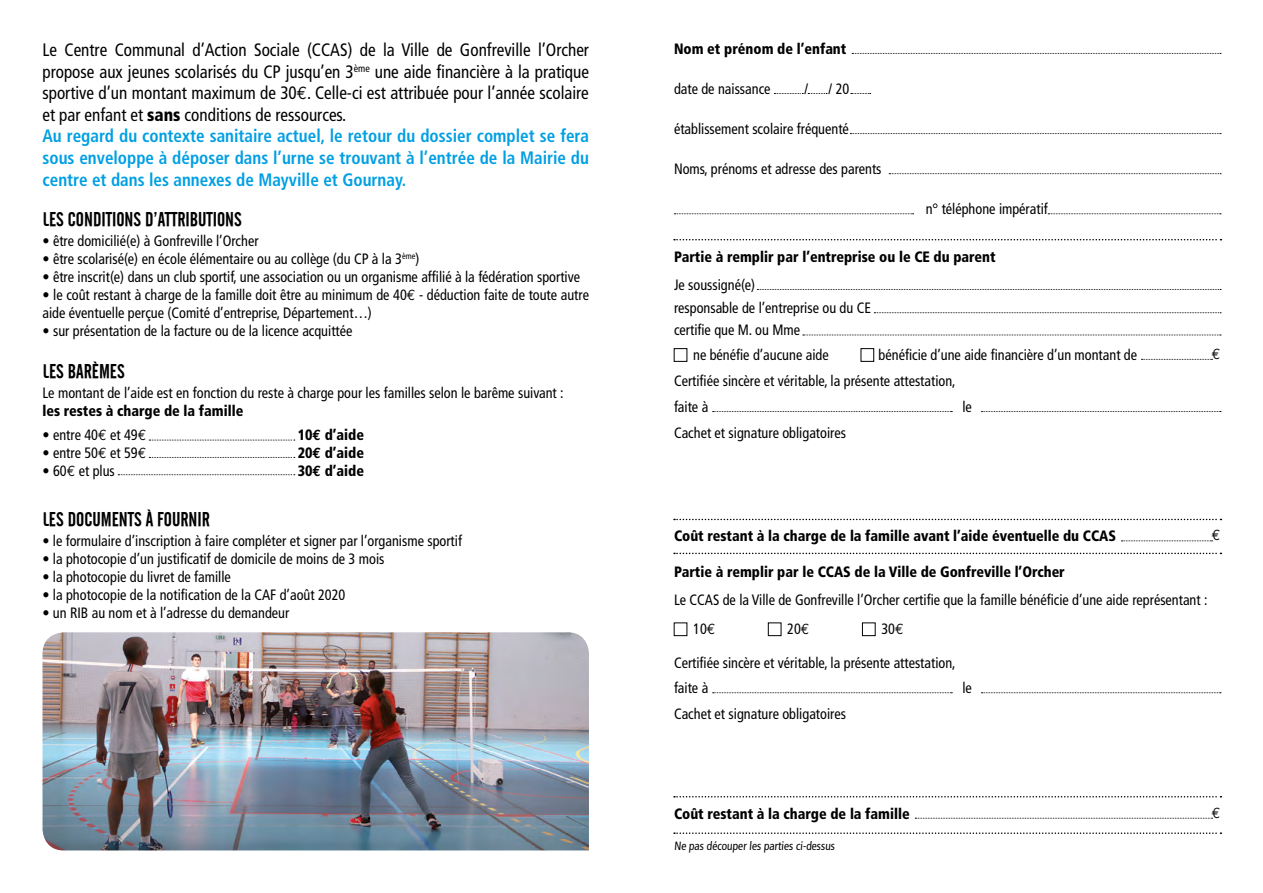
<style>
.page{position:relative;width:1263px;height:893px;background:#fff}
.page>*{position:absolute;margin:0;border:0;box-sizing:border-box;transform-origin:0 0}
.t1{font:19.5px "Cafeta";color:#000}
.t2{font:condensed 18px/21.6px "Frutiger";color:#000;scale:.95 1}
.t3{font:condensed 15px/22.5px "Frutiger";color:#000;scale:.95 1}
.t4{font:900 condensed 15px/18px "Frutiger";color:#000;text-align:justify;scale:.95 1}
.t5{font:15px "Euro Mono";color:#000;scale:.95 1}
.t6{font:condensed 12px "Frutiger";color:#000;scale:.95 1}
.s1{font-family:"Euro Mono";font-stretch:normal}
.s2{font-weight:900}
.s3{font-weight:700;color:#009fe3}
.s4{font-family:"Euro Mono";font-weight:700;font-stretch:normal}
</style>
<div class="page">
<svg style="left:852px;top:53px;width:369px;height:1px"></svg>
<svg style="left:774px;top:93px;width:53px;height:1px"></svg>
<svg style="left:851px;top:93px;width:20px;height:1px"></svg>
<svg style="left:850px;top:133px;width:371px;height:1px"></svg>
<svg style="left:889px;top:173px;width:332px;height:1px"></svg>
<svg style="left:674px;top:213px;width:240px;height:1px"></svg>
<svg style="left:1048px;top:213px;width:173px;height:1px"></svg>
<svg style="left:149px;top:440px;width:146px;height:1px"></svg>
<svg style="left:149px;top:457px;width:146px;height:1px"></svg>
<svg style="left:118px;top:474px;width:177px;height:1px"></svg>
<img style="left:43px;top:632px;width:546px;height:218px">
<svg style="left:757px;top:289px;width:464px;height:1px"></svg>
<svg style="left:874px;top:312px;width:347px;height:1px"></svg>
<svg style="left:803px;top:335px;width:418px;height:1px"></svg>
<svg style="left:981px;top:411px;width:240px;height:1px"></svg>
<svg style="left:713px;top:411px;width:239px;height:1px"></svg>
<svg style="left:1141px;top:359px;width:71px;height:1px"></svg>
<div style="left:674px;top:348px;width:13px;height:13px;border:1px solid #000"></div>
<div style="left:861px;top:348px;width:13px;height:13px;border:1px solid #000"></div>
<svg style="left:981px;top:692px;width:240px;height:1px"></svg>
<svg style="left:713px;top:692px;width:239px;height:1px"></svg>
<div style="left:674px;top:623px;width:13px;height:13px;border:1px solid #000"></div>
<div style="left:768px;top:623px;width:13px;height:13px;border:1px solid #000"></div>
<div style="left:862px;top:623px;width:13px;height:13px;border:1px solid #000"></div>
<svg style="left:674px;top:239px;width:547px;height:1px"></svg>
<svg style="left:915px;top:818px;width:297px;height:1px"></svg>
<svg style="left:674px;top:796px;width:547px;height:1px"></svg>
<svg style="left:674px;top:832px;width:547px;height:2px"></svg>
<svg style="left:1121px;top:540px;width:91px;height:1px"></svg>
<svg style="left:674px;top:519px;width:547px;height:1px"></svg>
<svg style="left:674px;top:553px;width:547px;height:1px"></svg>
<p class="t2" style="left:43px;top:39px;width:577px">Le Centre Communal d’Action Sociale (CCAS) de la Ville de Gonfreville l’Orcher propose aux jeunes scolarisés du CP jusqu’en 3<sup>ème</sup> une aide financière à la pratique sportive d’un montant maximum de 30<span class="s1">E</span>. Celle-ci est attribuée pour l’année scolaire et par enfant et <span class="s2">sans</span> conditions de ressources.<br><span class="s3">Au regard du contexte sanitaire actuel, le retour du dossier complet se fera sous enveloppe à déposer dans l’urne se trouvant à l’entrée de la Mairie du centre et dans les annexes de Mayville et Gournay.</span></p>
<p class="t4" style="left:674px;top:40px;width:183px">Nom et prénom de l’enfant</p>
<p class="t3" style="left:674px;top:78px;width:103px">date de naissance</p>
<p class="t3" style="left:804px;top:78px;width:5px">/</p>
<p class="t3" style="left:829px;top:78px;width:23px">/ 20</p>
<p class="t3" style="left:674px;top:118px;width:186px">établissement scolaire fréquenté</p>
<p class="t3" style="left:674px;top:158px;width:220px">Noms, prénoms et adresse des parents</p>
<h1 class="t1" style="left:43px;top:209px;width:201px">LES CONDITIONS D’ATTRIBUTIONS</h1>
<p class="t3" style="left:926px;top:198px;width:130px">n° téléphone impératif</p>
<p class="t3" style="left:43px;top:230px;width:229px">• être domicilié(e) à Gonfreville l’Orcher</p>
<p class="t3" style="left:43px;top:248px;width:398px">• être scolarisé(e) en école élémentaire ou au collège (du CP à la 3<sup>ème</sup>)</p>
<p class="t3" style="left:43px;top:266px;width:567px">• être inscrit(e) dans un club sportif, une association ou un organisme affilié à la fédération sportive</p>
<p class="t3" style="left:43px;top:286px;width:577px;line-height:18px">• le coût restant à charge de la famille doit être au minimum de 40<span class="s1">E</span> - déduction faite de toute autre aide éventuelle perçue (Comité d’entreprise, Département…)</p>
<p class="t3" style="left:43px;top:320px;width:328px">• sur présentation de la facture ou de la licence acquittée</p>
<h1 class="t1" style="left:43px;top:360px;width:84px">LES BARÈMES</h1>
<p class="t3" style="left:43px;top:381px;width:550px">Le montant de l’aide est en fonction du reste à charge pour les familles selon le barême suivant :</p>
<p class="t4" style="left:43px;top:401px;width:213px">les restes à charge de la famille</p>
<p class="t3" style="left:43px;top:423px;width:111px">• entre 40<span class="s1">E</span> et 49<span class="s1">E</span></p>
<p class="t3" style="left:43px;top:441px;width:111px">• entre 50<span class="s1">E</span> et 59<span class="s1">E</span></p>
<p class="t3" style="left:43px;top:459px;width:78px">• 60<span class="s1">E</span> et plus</p>
<p class="t4" style="left:298px;top:425px;width:71px">10<span class="s4">E</span> d’aide 20<span class="s4">E</span> d’aide 30<span class="s4">E</span> d’aide</p>
<h1 class="t1" style="left:42px;top:508px;width:169px">LES DOCUMENTS À FOURNIR</h1>
<p class="t3" style="left:42px;top:530px;width:443px">• le formulaire d’inscription à faire compléter et signer par l’organisme sportif</p>
<p class="t3" style="left:42px;top:548px;width:362px">• la photocopie d’un justificatif de domicile de moins de 3 mois</p>
<p class="t3" style="left:42px;top:566px;width:200px">• la photocopie du livret de famille</p>
<p class="t3" style="left:42px;top:584px;width:320px">• la photocopie de la notification de la CAF d’août 2020</p>
<p class="t3" style="left:42px;top:602px;width:261px">• un RIB au nom et à l’adresse du demandeur</p>
<p class="t4" style="left:674px;top:248px;width:340px">Partie à remplir par l’entreprise ou le CE du parent</p>
<p class="t3" style="left:674px;top:274px;width:209px">Je soussigné(e)<br>responsable de l’entreprise ou du CE certifie que M. ou Mme</p>
<p class="t3" style="left:674px;top:370px;width:298px">Certifiée sincère et véritable, la présente attestation,</p>
<p class="t3" style="left:674px;top:421px;width:183px">Cachet et signature obligatoires</p>
<p class="t3" style="left:693px;top:343px;width:144px">ne bénéfie d’aucune aide</p>
<p class="t3" style="left:879px;top:343px;width:274px">bénéficie d’une aide financière d’un montant de</p>
<p class="t5" style="left:1212px;top:345px;width:11px">E</p>
<p class="t3" style="left:674px;top:396px;width:38px">faite à</p>
<p class="t3" style="left:962px;top:396px;width:11px">le</p>
<p class="t4" style="left:674px;top:527px;width:467px">Coût restant à la charge de la famille avant l’aide éventuelle du CCAS</p>
<p class="t5" style="left:1212px;top:526px;width:11px">E</p>
<p class="t4" style="left:674px;top:563px;width:413px">Partie à remplir par le CCAS de la Ville de Gonfreville l’Orcher</p>
<p class="t3" style="left:674px;top:589px;width:563px">Le CCAS de la Ville de Gonfreville l’Orcher certifie que la famille bénéficie d’une aide représentant :</p>
<p class="t3" style="left:693px;top:618px;width:25px">10<span class="s1">E</span></p>
<p class="t3" style="left:787px;top:618px;width:25px">20<span class="s1">E</span></p>
<p class="t3" style="left:881px;top:618px;width:25px">30<span class="s1">E</span></p>
<p class="t3" style="left:674px;top:651px;width:298px">Certifiée sincère et véritable, la présente attestation,</p>
<p class="t3" style="left:674px;top:702px;width:183px">Cachet et signature obligatoires</p>
<p class="t3" style="left:674px;top:677px;width:38px">faite à</p>
<p class="t3" style="left:962px;top:677px;width:11px">le</p>
<p class="t4" style="left:674px;top:804px;width:250px">Coût restant à la charge de la famille</p>
<p class="t5" style="left:1212px;top:804px;width:11px">E</p>
<p class="t6" style="left:674px;top:839px;width:172px">Ne pas découper les parties ci-dessus</p>
</div>
